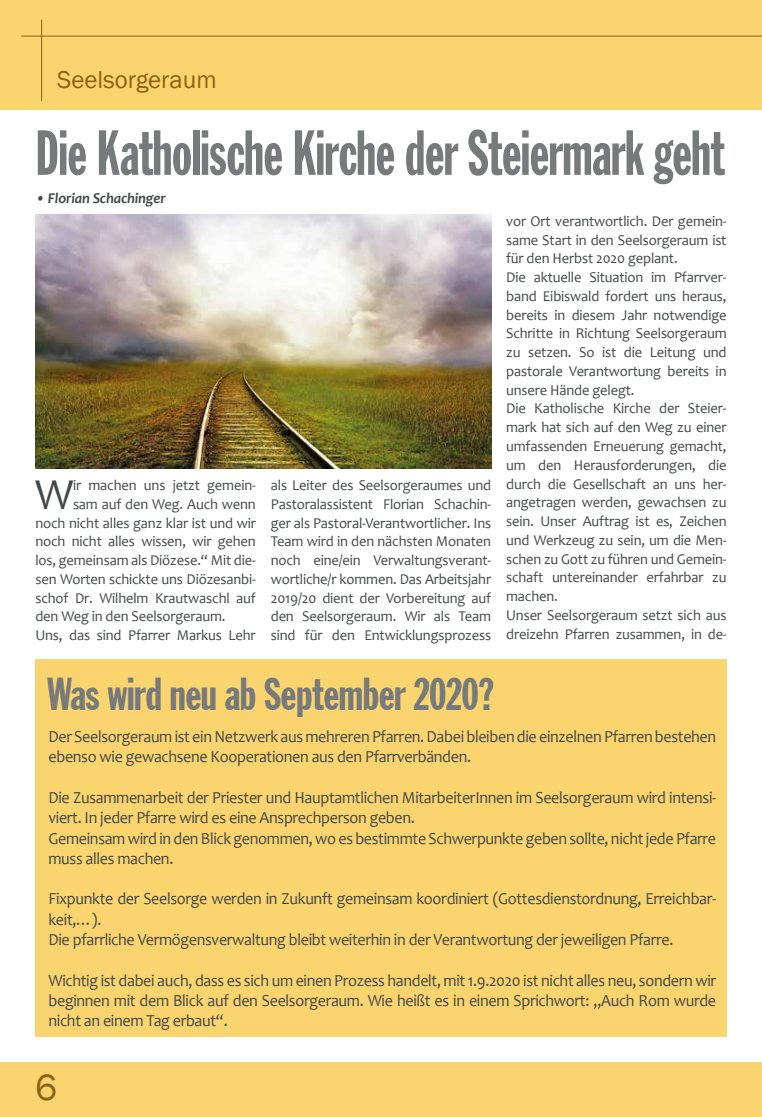
<style>
.page{position:relative;width:762px;height:1117px;background:#fff}
.page>*{position:absolute;margin:0;border:0;box-sizing:border-box;transform-origin:0 0}
.t1{font:extra-condensed 62.5px "Franklin Gothic";letter-spacing:-.01em;color:#777a7b;scale:.89 1}
.t2{font:extra-condensed 45px "Franklin Gothic";letter-spacing:-.01em;color:#777a7b}
.t3{font:44.5px "Candara";color:#444749}
.t4{font:37.5px "Franklin Gothic";color:#8b6112}
.t5{font:25px "Franklin Gothic";color:#8b6112}
.t6{font:16.88px/20.2px "Candara";letter-spacing:-.02em;color:#444749;scale:.95 1}
.t7{font:15px/18.8px "Candara";letter-spacing:-.01em;color:#444749;text-align:justify}
.t8{font:italic 700 15px "Candara";letter-spacing:-.01em;color:#444749}
</style>
<div class="page">
<div style="left:0;top:0;width:762px;height:110px;background:#fad46f"></div>
<hr style="left:21px;top:36px;width:741px;height:1px;background:#8b6112">
<hr style="left:41px;top:19px;width:1px;height:82px;background:#8b6112">
<div style="left:0;top:1062px;width:762px;height:54px;background:#fad46f"></div>
<div style="left:35px;top:659px;width:691px;height:377px;background:#fad46f"></div>
<img style="left:35px;top:215px;width:456px;height:253px">
<h3 class="t5" style="left:57px;top:65px;width:161px">Seelsorgeraum</h3>
<h1 class="t1" style="left:35px;top:119px;width:776px">Die Katholische Kirche der Steiermark geht</h1>
<p class="t8" style="left:35px;top:189px;width:132px">• Florian Schachinger</p>
<h3 class="t3" style="left:35px;top:466px;width:40px">W</h3>
<p class="t7" style="left:73px;top:475px;width:184px">ir machen uns jetzt gemein-</p>
<p class="t7" style="left:73px;top:494px;width:184px">sam auf den Weg. Auch wenn</p>
<p class="t7" style="left:35px;top:513px;width:222px">noch nicht alles ganz klar ist und wir</p>
<p class="t7" style="left:35px;top:532px;width:222px">noch nicht alles wissen, wir gehen</p>
<p class="t7" style="left:35px;top:550px;width:222px">los, gemeinsam als Diözese.“ Mit die-</p>
<p class="t7" style="left:35px;top:569px;width:222px">sen Worten schickte uns Diözesanbi-</p>
<p class="t7" style="left:35px;top:588px;width:222px">schof Dr. Wilhelm Krautwaschl auf</p>
<p class="t7" style="left:35px;top:607px;width:192px">den Weg in den Seelsorgeraum.</p>
<p class="t7" style="left:35px;top:625px;width:222px">Uns, das sind Pfarrer Markus Lehr</p>
<p class="t7" style="left:271px;top:475px;width:222px">als Leiter des Seelsorgeraumes und Pastoralassistent Florian Schachin&shy;ger als Pastoral-Verantwortlicher. Ins Team wird in den nächsten Monaten noch eine/ein Verwaltungsverant&shy;wortliche/r kommen. Das Arbeitsjahr 2019/20 dient der Vorbereitung auf den Seelsorgeraum. Wir als Team sind für den Entwicklungsprozess</p>
<p class="t7" style="left:506px;top:211px;width:222px;text-align:left">vor Ort verantwortlich. Der gemein&shy;same Start in den Seelsorgeraum ist für den Herbst 2020 geplant.<br>Die aktuelle Situation im Pfarrver&shy;band Eibiswald fordert uns heraus, bereits in diesem Jahr notwendige<br>Schritte in Richtung Seelsorgeraum zu setzen. So ist die Leitung und pastorale Verantwortung bereits in unsere Hände gelegt.<br>Die Katholische Kirche der Steier&shy;mark hat sich auf den Weg zu einer umfassenden Erneuerung gemacht, um den Herausforderungen, die durch die Gesellschaft an uns her&shy;angetragen werden, gewachsen zu sein. Unser Auftrag ist es, Zeichen und Werkzeug zu sein, um die Men&shy;schen zu Gott zu führen und Gemein&shy;schaft untereinander erfahrbar zu machen.<br>Unser Seelsorgeraum setzt sich aus dreizehn Pfarren zusammen, in de-</p>
<h2 class="t2" style="left:47px;top:670px;width:449px">Was wird neu ab September 2020?</h2>
<p class="t6" style="left:48px;top:726px;width:704px">Der Seelsorgeraum ist ein Netzwerk aus mehreren Pfarren. Dabei bleiben die einzelnen Pfarren bestehen ebenso wie gewachsene Kooperationen aus den Pfarrverbänden.</p>
<p class="t6" style="left:48px;top:787px;width:704px">Die Zusammenarbeit der Priester und Hauptamtlichen MitarbeiterInnen im Seelsorgeraum wird intensi&shy;viert. In jeder Pfarre wird es eine Ansprechperson geben.<br>Gemeinsam wird in den Blick genommen, wo es bestimmte Schwerpunkte geben sollte, nicht jede Pfarre muss alles machen.</p>
<p class="t6" style="left:48px;top:888px;width:704px">Fixpunkte der Seelsorge werden in Zukunft gemeinsam koordiniert (Gottesdienstordnung, Erreichbar&shy;keit,…).<br>Die pfarrliche Vermögensverwaltung bleibt weiterhin in der Verantwortung der jeweiligen Pfarre.</p>
<p class="t6" style="left:48px;top:969px;width:704px;text-align:justify">Wichtig ist dabei auch, dass es sich um einen Prozess handelt, mit 1.9.2020 ist nicht alles neu, sondern wir beginnen mit dem Blick auf den Seelsorgeraum. Wie heißt es in einem Sprichwort: „Auch Rom wurde nicht an einem Tag erbaut“.</p>
<h3 class="t4" style="left:35px;top:1063px;width:23px">6</h3>
</div>
